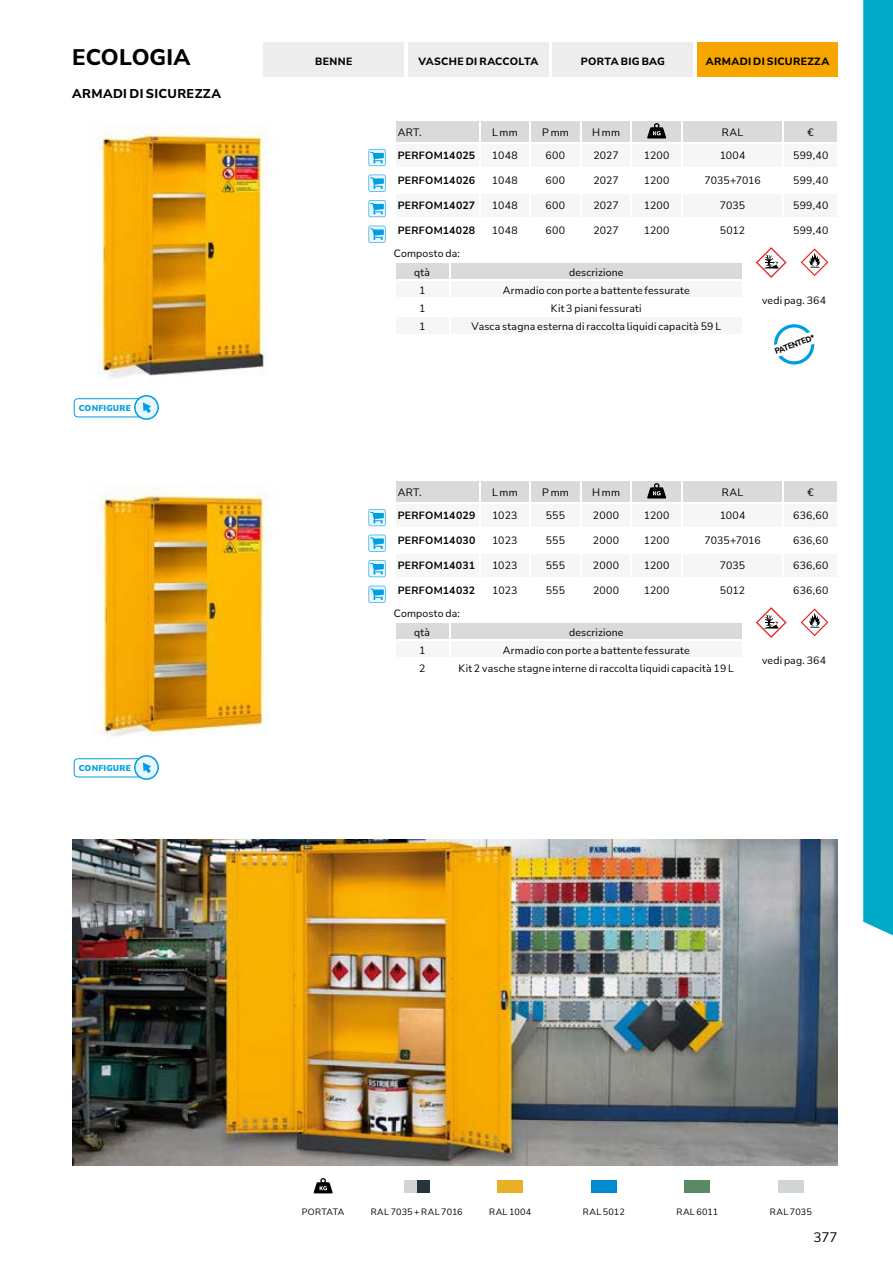
<style>
.page{position:relative;width:893px;height:1263px;background:#fff}
.page>*{position:absolute;margin:0;border:0;box-sizing:border-box;transform-origin:0 0}
.t1{font:800 22.5px "Nunito Sans";color:#000}
.t2{font:13.5px "Nunito Sans";color:#000}
.t3{font:800 12.75px "Nunito Sans";letter-spacing:.03em;color:#000}
.t4{font:10.5px/18.8px "Nunito Sans";letter-spacing:.02em;color:#000}
.t5{font:700 10.5px "Nunito Sans";letter-spacing:.025em;color:#000}
.t6{font:800 10.5px "Nunito Sans";letter-spacing:.03em;color:#000}
.t7{font:10.5px "Nunito Sans";color:#000}
.t8{font:9px "Nunito Sans";letter-spacing:.035em;color:#000}
.t9{font:9px "Nunito Sans";letter-spacing:.015em;color:#000}
.t10{font:9px "Nunito Sans";letter-spacing:-.005em;color:#000}
.t11{font:900 8.4px "Nunito Sans";letter-spacing:.03em;color:#009fe3}
.t12{font:800 8.25px "Nunito Sans";color:#000;scale:.92 1}
</style>
<div class="page">
<div style="left:863px;top:0;width:30px;height:935px;background:#00abc8"></div>
<div style="left:264px;top:43px;width:140px;height:34px;background:#ededed"></div>
<div style="left:408px;top:43px;width:141px;height:34px;background:#ededed"></div>
<div style="left:553px;top:43px;width:140px;height:34px;background:#ededed"></div>
<div style="left:697px;top:43px;width:141px;height:34px;background:#f7a600"></div>
<img style="left:96px;top:123px;width:172px;height:255px">
<svg style="left:74px;top:395px;width:85px;height:25px"></svg>
<svg style="left:369px;top:149px;width:17px;height:17px"></svg>
<svg style="left:369px;top:175px;width:17px;height:17px"></svg>
<svg style="left:369px;top:200px;width:17px;height:17px"></svg>
<svg style="left:369px;top:226px;width:17px;height:17px"></svg>
<img style="left:92px;top:488px;width:177px;height:248px">
<svg style="left:74px;top:755px;width:85px;height:25px"></svg>
<svg style="left:369px;top:509px;width:17px;height:17px"></svg>
<svg style="left:369px;top:535px;width:17px;height:17px"></svg>
<svg style="left:369px;top:560px;width:17px;height:17px"></svg>
<svg style="left:369px;top:586px;width:17px;height:17px"></svg>
<img style="left:72px;top:839px;width:766px;height:326px">
<svg style="left:314px;top:1178px;width:19px;height:15px"></svg>
<div style="left:404px;top:1180px;width:13px;height:13px;background:#d2d6d3"></div>
<div style="left:417px;top:1180px;width:12px;height:13px;background:#253539"></div>
<div style="left:497px;top:1180px;width:26px;height:13px;background:#e8b025"></div>
<div style="left:591px;top:1180px;width:26px;height:13px;background:#008bce"></div>
<div style="left:685px;top:1180px;width:25px;height:13px;background:#598a63"></div>
<div style="left:778px;top:1180px;width:26px;height:13px;background:#d2d6d3"></div>
<svg style="left:396px;top:121px;width:441px;height:243px"></svg>
<svg style="left:396px;top:481px;width:441px;height:158px"></svg>
<h1 class="t1" style="left:72px;top:42px;width:120px">ECOLOGIA</h1>
<p class="t6" style="left:315px;top:54px;width:39px">BENNE</p>
<p class="t6" style="left:419px;top:54px;width:121px">VASCHE DI RACCOLTA</p>
<p class="t6" style="left:581px;top:54px;width:86px">PORTA BIG BAG</p>
<p class="t6" style="left:706px;top:54px;width:125px">ARMADI DI SICUREZZA</p>
<p class="t3" style="left:72px;top:84px;width:150px">ARMADI DI SICUREZZA</p>
<p class="t4" style="left:398px;top:123px;width:25px">ART.</p>
<p class="t4" style="left:492px;top:123px;width:27px">L mm</p>
<p class="t4" style="left:542px;top:123px;width:28px">P mm</p>
<p class="t4" style="left:602px;top:123px;width:20px">mm</p>
<p class="t4" style="left:722px;top:123px;width:23px">RAL</p>
<p class="t4" style="left:808px;top:123px;width:8px">€</p>
<p class="t5" style="left:398px;top:148px;width:79px">PERFOM14025</p>
<p class="t4" style="left:492px;top:145px;width:27px">1048</p>
<p class="t4" style="left:546px;top:145px;width:21px">600</p>
<p class="t4" style="left:593px;top:145px;width:27px">2027</p>
<p class="t4" style="left:644px;top:145px;width:27px">1200</p>
<p class="t4" style="left:720px;top:145px;width:27px">1004</p>
<p class="t4" style="left:793px;top:145px;width:37px">599,40</p>
<p class="t5" style="left:398px;top:173px;width:79px">PERFOM14026</p>
<p class="t4" style="left:492px;top:170px;width:27px">1048</p>
<p class="t4" style="left:546px;top:170px;width:21px">600</p>
<p class="t4" style="left:593px;top:170px;width:27px">2027</p>
<p class="t4" style="left:644px;top:170px;width:27px">1200</p>
<p class="t7" style="left:704px;top:173px;width:58px">7035+7016</p>
<p class="t4" style="left:793px;top:170px;width:37px">599,40</p>
<p class="t5" style="left:398px;top:198px;width:79px">PERFOM14027</p>
<p class="t4" style="left:492px;top:195px;width:27px">1048</p>
<p class="t4" style="left:546px;top:195px;width:21px">600</p>
<p class="t4" style="left:593px;top:195px;width:27px">2027</p>
<p class="t4" style="left:644px;top:195px;width:27px">1200</p>
<p class="t4" style="left:720px;top:195px;width:27px">7035</p>
<p class="t4" style="left:793px;top:195px;width:37px">599,40</p>
<p class="t5" style="left:398px;top:223px;width:79px">PERFOM14028</p>
<p class="t4" style="left:492px;top:220px;width:27px">1048</p>
<p class="t4" style="left:546px;top:220px;width:21px">600</p>
<p class="t4" style="left:593px;top:220px;width:27px">2027</p>
<p class="t4" style="left:644px;top:220px;width:27px">1200</p>
<p class="t4" style="left:720px;top:220px;width:27px">5012</p>
<p class="t4" style="left:793px;top:220px;width:37px">599,40</p>
<p class="t4" style="left:414px;top:244px;width:47px;text-indent:-20px">Composto da: qtà</p>
<p class="t4" style="left:569px;top:263px;width:56px">descrizione</p>
<p class="t11" style="left:79px;top:402px;width:54px">CONFIGURE</p>
<p class="t11" style="left:79px;top:762px;width:54px">CONFIGURE</p>
<p class="t4" style="left:419px;top:281px;width:8px">1</p>
<p class="t4" style="left:503px;top:281px;width:188px">Armadio con porte a battente fessurate</p>
<p class="t4" style="left:419px;top:299px;width:8px">1</p>
<p class="t4" style="left:551px;top:299px;width:92px">Kit 3 piani fessurati</p>
<p class="t4" style="left:419px;top:317px;width:8px">1</p>
<p class="t4" style="left:472px;top:317px;width:251px">Vasca stagna esterna di raccolta liquidi capacità 59 L</p>
<p class="t4" style="left:762px;top:291px;width:66px">vedi pag. 364</p>
<p class="t12" style="left:773px;top:346px;width:47px;rotate:-20deg">PATENTED*</p>
<p class="t4" style="left:398px;top:483px;width:25px">ART.</p>
<p class="t4" style="left:492px;top:483px;width:27px">L mm</p>
<p class="t4" style="left:542px;top:483px;width:28px">P mm</p>
<p class="t4" style="left:602px;top:483px;width:20px">mm</p>
<p class="t4" style="left:722px;top:483px;width:23px">RAL</p>
<p class="t4" style="left:808px;top:483px;width:8px">€</p>
<p class="t5" style="left:398px;top:508px;width:79px">PERFOM14029</p>
<p class="t4" style="left:492px;top:505px;width:27px">1023</p>
<p class="t4" style="left:546px;top:505px;width:21px">555</p>
<p class="t4" style="left:593px;top:505px;width:28px">2000</p>
<p class="t4" style="left:644px;top:505px;width:27px">1200</p>
<p class="t4" style="left:720px;top:505px;width:27px">1004</p>
<p class="t4" style="left:793px;top:505px;width:37px">636,60</p>
<p class="t5" style="left:398px;top:533px;width:79px">PERFOM14030</p>
<p class="t4" style="left:492px;top:530px;width:27px">1023</p>
<p class="t4" style="left:546px;top:530px;width:21px">555</p>
<p class="t4" style="left:593px;top:530px;width:28px">2000</p>
<p class="t4" style="left:644px;top:530px;width:27px">1200</p>
<p class="t7" style="left:704px;top:533px;width:58px">7035+7016</p>
<p class="t4" style="left:793px;top:530px;width:37px">636,60</p>
<p class="t5" style="left:398px;top:558px;width:79px">PERFOM14031</p>
<p class="t4" style="left:492px;top:555px;width:27px">1023</p>
<p class="t4" style="left:546px;top:555px;width:21px">555</p>
<p class="t4" style="left:593px;top:555px;width:28px">2000</p>
<p class="t4" style="left:644px;top:555px;width:27px">1200</p>
<p class="t4" style="left:720px;top:555px;width:27px">7035</p>
<p class="t4" style="left:793px;top:555px;width:37px">636,60</p>
<p class="t5" style="left:398px;top:583px;width:79px">PERFOM14032</p>
<p class="t4" style="left:492px;top:580px;width:27px">1023</p>
<p class="t4" style="left:546px;top:580px;width:21px">555</p>
<p class="t4" style="left:593px;top:580px;width:28px">2000</p>
<p class="t4" style="left:644px;top:580px;width:27px">1200</p>
<p class="t4" style="left:720px;top:580px;width:27px">5012</p>
<p class="t4" style="left:793px;top:580px;width:37px">636,60</p>
<p class="t4" style="left:414px;top:604px;width:47px;text-indent:-20px">Composto da: qtà</p>
<p class="t4" style="left:569px;top:623px;width:56px">descrizione</p>
<p class="t4" style="left:419px;top:641px;width:8px">1</p>
<p class="t4" style="left:503px;top:641px;width:188px">Armadio con porte a battente fessurate</p>
<p class="t4" style="left:419px;top:659px;width:8px">2</p>
<p class="t4" style="left:459px;top:659px;width:277px">Kit 2 vasche stagne interne di raccolta liquidi capacità 19 L</p>
<p class="t4" style="left:762px;top:651px;width:66px">vedi pag. 364</p>
<p class="t10" style="left:302px;top:1206px;width:44px">PORTATA</p>
<p class="t9" style="left:371px;top:1206px;width:94px">RAL 7035 + RAL 7016</p>
<p class="t8" style="left:489px;top:1206px;width:44px">RAL 1004</p>
<p class="t8" style="left:583px;top:1206px;width:43px">RAL 5012</p>
<p class="t8" style="left:676px;top:1206px;width:43px">RAL 6011</p>
<p class="t8" style="left:770px;top:1206px;width:43px">RAL 7035</p>
<p class="t2" style="left:813px;top:1228px;width:26px">377</p>
</div>
